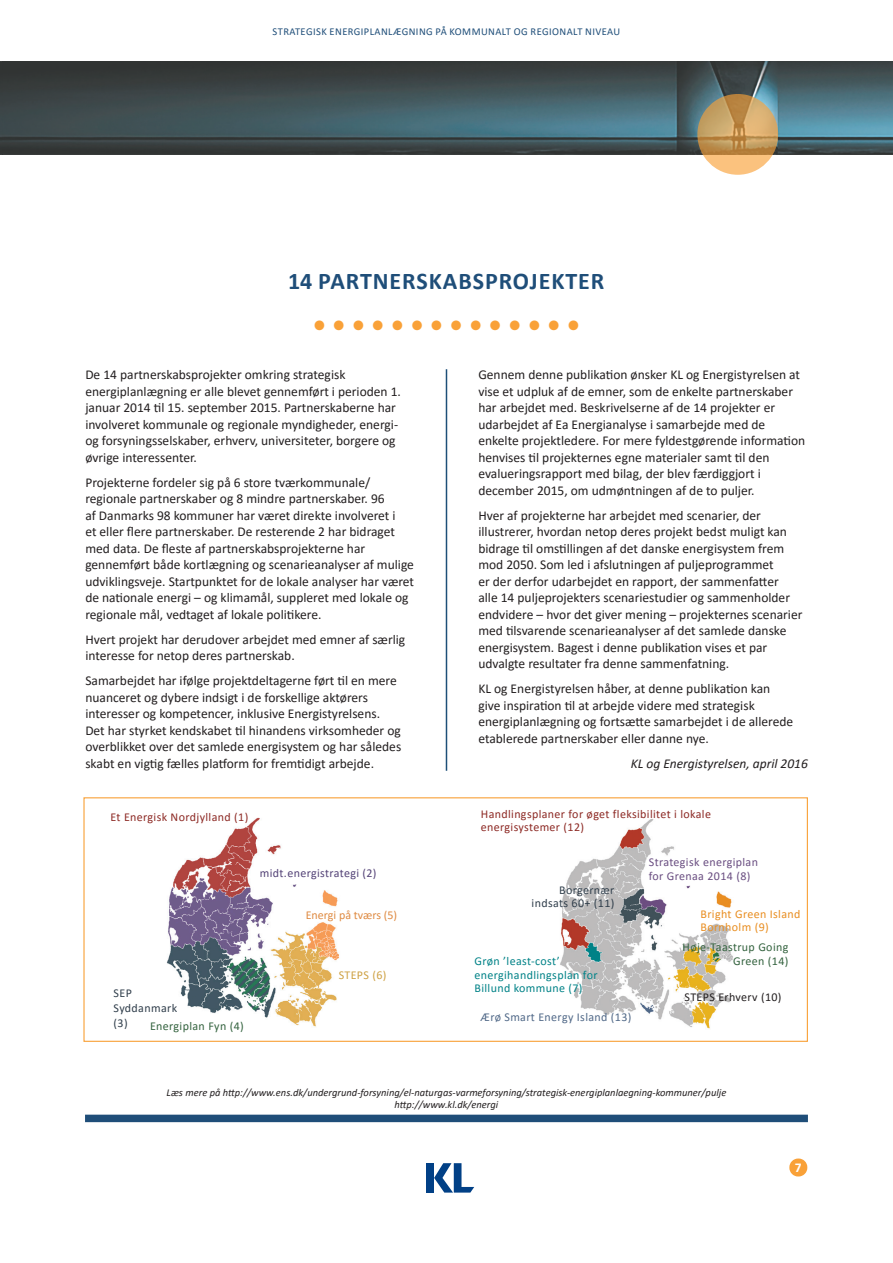
<style>
.page{position:relative;width:893px;height:1263px;background:#fff}
.page>*{position:absolute;margin:0;border:0;box-sizing:border-box;transform-origin:0 0}
.t1{font:700 51px "Calibri";color:#f9a138}
.t2{font:700 27px "Calibri";color:#f9a138}
.Overskrifter{font:700 24px "Calibri";letter-spacing:.04em;color:#1f4e79}
.t3{font:13.5px/16.5px "Calibri";color:#231f20}
.t4{font:italic 13.5px "Calibri";color:#231f20}
.t5{font:12px/13.5px "Calibri";letter-spacing:.03em;color:#8d2a25}
.t6{font:12px/13.5px "Calibri";letter-spacing:.03em;color:#008287}
.t7{font:12px/13.5px "Calibri";letter-spacing:.03em;color:#34633f;text-align:right}
.t8{font:12px/15px "Calibri";letter-spacing:.03em;color:#303e4b}
.t9{font:12px/13.5px "Calibri";letter-spacing:.03em;color:#6a4e81}
.t10{font:12px/13.5px "Calibri";letter-spacing:.03em;color:#e98e21}
.t11{font:12px "Calibri";letter-spacing:.03em;color:#516988}
.t12{font:12px "Calibri";letter-spacing:.03em;color:#544377}
.t13{font:12px "Calibri";color:#df8b43}
.t14{font:12px "Calibri";letter-spacing:.03em;color:#231f20}
.t15{font:12px "Calibri";letter-spacing:.03em;color:#cea143}
.Mere_info{font:italic 10.5px "Calibri";color:#231f20}
.t16{font:10.5px "Calibri";letter-spacing:.04em;color:#1f4e79}
</style>
<div class="page">
<img style="left:0;top:61px;width:893px;height:93px">
<svg style="left:697px;top:94px;width:81px;height:81px;background:#cfa162"></svg>
<div style="left:85px;top:1115px;width:723px;height:7px;background:#1f4e79"></div>
<div style="left:426px;top:1163px;width:7px;height:29px;background:#014086"></div>
<svg style="left:434px;top:1163px;width:40px;height:29px"></svg>
<img style="left:166px;top:817px;width:173px;height:210px">
<img style="left:560px;top:819px;width:173px;height:210px">
<div style="left:83px;top:797px;width:725px;height:245px;border:1px solid #f9a138"></div>
<hr style="left:446px;top:369px;width:1px;height:402px;background:#1d4f78">
<p class="t16" style="left:273px;top:24px;width:349px">STRATEGISK ENERGIPLANLÆGNING PÅ KOMMUNALT OG REGIONALT NIVEAU</p>
<p class="Overskrifter" style="left:288px;top:264px;width:318px">14 PARTNERSKABSPROJEKTER</p>
<p class="t2" style="left:313px;top:306px;width:269px">• • • • • • • • • • • • • •</p>
<p class="t3" style="left:85px;top:366px;width:317px">De 14 partnerskabsprojekter omkring strategisk energiplanlægning er alle blevet gennemført i perioden 1. januar 2014 til 15. september 2015. Partnerskaberne har involveret kommunale og regionale myndigheder, energi&shy;og forsyningsselskaber, erhverv, universiteter, borgere og øvrige interessenter.</p>
<p class="t3" style="left:85px;top:474px;width:330px">Projekterne fordeler sig på 6 store tværkommunale/ regionale partnerskaber og 8 mindre partnerskaber. 96<br>af Danmarks 98 kommuner har været direkte involveret i<br>et eller flere partnerskaber. De resterende 2 har bidraget med data. De fleste af partnerskabsprojekterne har gennemført både kortlægning og scenarieanalyser af mulige udviklingsveje. Startpunktet for de lokale analyser har været de nationale energi – og klimamål, suppleret med lokale og regionale mål, vedtaget af lokale politikere.</p>
<p class="t3" style="left:85px;top:631px;width:321px">Hvert projekt har derudover arbejdet med emner af særlig interesse for netop deres partnerskab.</p>
<p class="t3" style="left:85px;top:672px;width:317px">Samarbejdet har ifølge projektdeltagerne ført til en mere nuanceret og dybere indsigt i de forskellige aktørers interesser og kompetencer, inklusive Energistyrelsens.<br>Det har styrket kendskabet til hinandens virksomheder og overblikket over det samlede energisystem og har således skabt en vigtig fælles platform for fremtidigt arbejde.</p>
<p class="t3" style="left:478px;top:366px;width:328px">Gennem denne publikation ønsker KL og Energistyrelsen at vise et udpluk af de emner, som de enkelte partnerskaber har arbejdet med. Beskrivelserne af de 14 projekter er udarbejdet af Ea Energianalyse i samarbejde med de enkelte projektledere. For mere fyldestgørende information henvises til projekternes egne materialer samt til den evalueringsrapport med bilag, der blev færdiggjort i december 2015, om udmøntningen af de to puljer.</p>
<p class="t3" style="left:478px;top:507px;width:326px">Hver af projekterne har arbejdet med scenarier, der illustrerer, hvordan netop deres projekt bedst muligt kan bidrage til omstillingen af det danske energisystem frem mod 2050. Som led i afslutningen af puljeprogrammet<br>er der derfor udarbejdet en rapport, der sammenfatter<br>alle 14 puljeprojekters scenariestudier og sammenholder endvidere – hvor det giver mening – projekternes scenarier med tilsvarende scenarieanalyser af det samlede danske energisystem. Bagest i denne publikation vises et par udvalgte resultater fra denne sammenfatning.</p>
<p class="t3" style="left:478px;top:680px;width:316px">KL og Energistyrelsen håber, at denne publikation kan give inspiration til at arbejde videre med strategisk energiplanlægning og fortsætte samarbejdet i de allerede etablerede partnerskaber eller danne nye.</p>
<p class="t4" style="left:631px;top:754px;width:179px">KL og Energistyrelsen, april 2016</p>
<p class="t5" style="left:110px;top:809px;width:139px">Et Energisk Nordjylland (1)</p>
<p class="t12" style="left:260px;top:864px;width:118px">midt.energistrategi (2)</p>
<p class="t13" style="left:306px;top:907px;width:93px">Energi på tværs (5)</p>
<p class="t8" style="left:114px;top:985px;width:65px">SEP<br>Syddanmark (3)</p>
<p class="t7" style="left:150px;top:1018px;width:95px">Energiplan Fyn (4)</p>
<p class="t15" style="left:339px;top:966px;width:49px">STEPS (6)</p>
<p class="t5" style="left:481px;top:806px;width:232px">Handlingsplaner for øget fleksibilitet i lokale energisystemer (12)</p>
<p class="t8" style="left:532px;top:883px;width:84px;line-height:13.5px;text-align:right">Borgernær indsats 60+ (11)</p>
<p class="t6" style="left:474px;top:954px;width:125px">Grøn ’least-cost’ energihandlingsplan for<br>Billund kommune (7)</p>
<p class="t11" style="left:481px;top:1009px;width:152px">Ærø Smart Energy Island (13)</p>
<p class="t9" style="left:649px;top:855px;width:111px">Strategisk energiplan for Grenaa 2014 (8)</p>
<p class="t10" style="left:700px;top:906px;width:101px">Bright Green Island<br>Bornholm (9)</p>
<p class="t7" style="left:682px;top:940px;width:107px">Høje-Taastrup Going<br>Green (14)</p>
<p class="t14" style="left:685px;top:989px;width:98px">STEPS Erhverv (10)</p>
<p class="Mere_info" style="left:167px;top:1085px;width:561px">Læs mere på http://www.ens.dk/undergrund-forsyning/el-naturgas-varmeforsyning/strategisk-energiplanlaegning-kommuner/pulje</p>
<p class="Mere_info" style="left:395px;top:1097px;width:105px">http://www.kl.dk/energi</p>
<h1 class="t1" style="left:786px;top:1130px;width:27px">•<sup>7</sup></h1>
</div>
